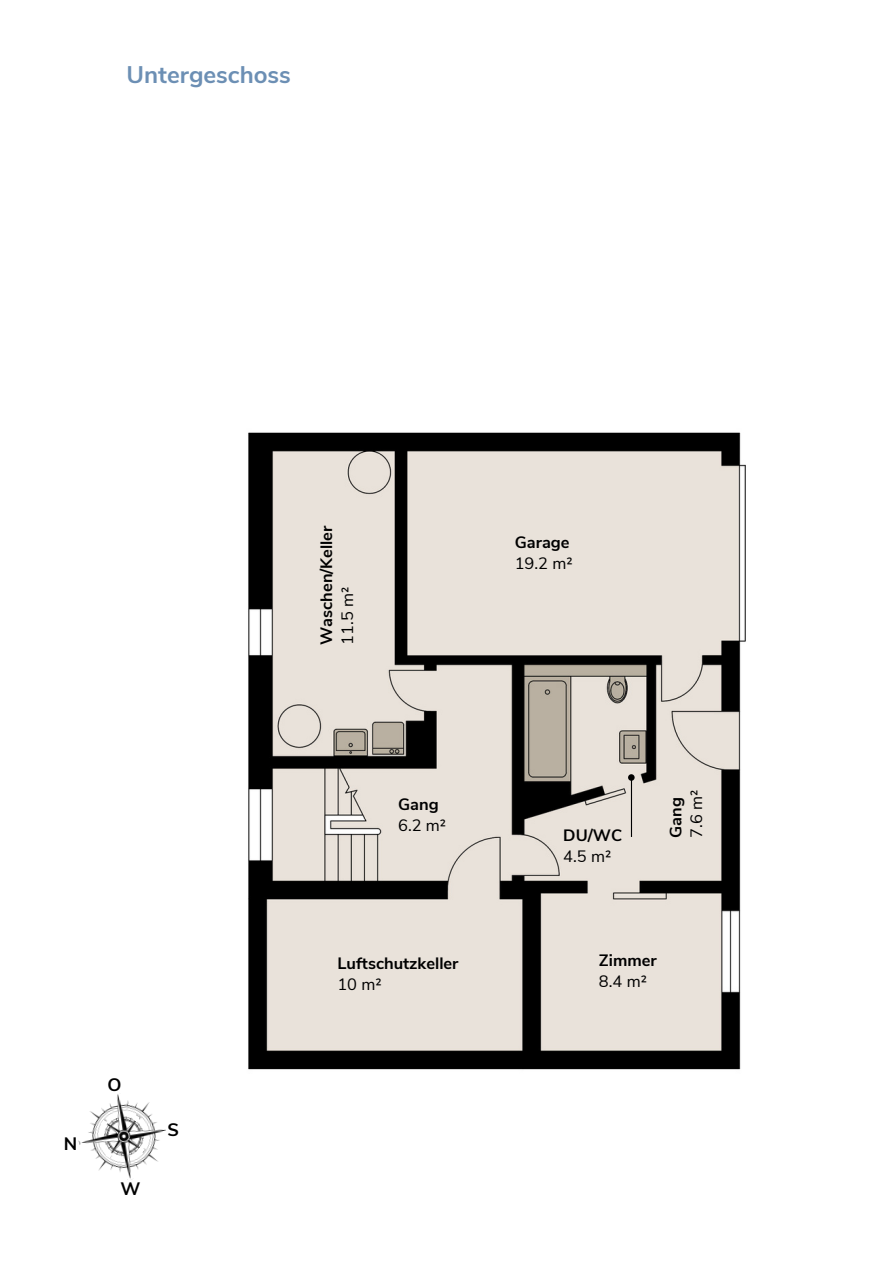
<style>
.page{position:relative;width:894px;height:1264px;background:#fff}
.page>*{position:absolute;margin:0;border:0;box-sizing:border-box;transform-origin:0 0}
.t1{font:700 24px "Nunito Sans";color:#6c8fb4}
.t2{font:700 18px "Nunito Sans";color:#000}
.t3{font:700 16.5px "Nunito Sans";color:#000}
.t4{font:16.5px "Nunito Sans";color:#000}
</style>
<div class="page">
<img style="left:248px;top:432px;width:498px;height:638px">
<hr style="left:630px;top:776px;width:2px;height:61px;background:#000">
<svg style="left:628px;top:774px;width:6px;height:6px"></svg>
<img style="left:80px;top:1094px;width:86px;height:84px">
<svg style="left:100px;top:1119px;width:8px;height:8px"></svg>
<svg style="left:137px;top:1146px;width:8px;height:7px"></svg>
<svg style="left:132px;top:1114px;width:8px;height:8px"></svg>
<svg style="left:105px;top:1150px;width:8px;height:8px"></svg>
<p class="t1" style="left:126px;top:58px;width:166px">Untergeschoss</p>
<p class="t2" style="left:64px;top:1131px;width:15px">N</p>
<h3 class="t2" style="left:108px;top:1072px;width:16px">O</h3>
<p class="t2" style="left:120px;top:1176px;width:21px">W</p>
<h3 class="t2" style="left:167px;top:1117px;width:13px">S</h3>
<p class="t3" style="left:315px;top:645px;width:121px;rotate:-90deg">Waschen/Keller</p>
<h3 class="t4" style="left:336px;top:645px;width:59px;rotate:-90deg">11.5 m²</h3>
<p class="t3" style="left:514px;top:531px;width:56px">Garage</p>
<h3 class="t4" style="left:514px;top:552px;width:59px">19.2 m²</h3>
<p class="t3" style="left:398px;top:793px;width:42px">Gang</p>
<p class="t4" style="left:398px;top:813px;width:49px">6.2 m²</p>
<p class="t3" style="left:337px;top:952px;width:123px">Luftschutzkeller</p>
<h2 class="t4" style="left:337px;top:973px;width:46px">10 m²</h2>
<h3 class="t3" style="left:563px;top:824px;width:60px">DU/WC</h3>
<p class="t4" style="left:563px;top:845px;width:49px">4.5 m²</p>
<p class="t3" style="left:664px;top:838px;width:42px;rotate:-90deg">Gang</p>
<p class="t4" style="left:685px;top:838px;width:49px;rotate:-90deg">7.6 m²</p>
<p class="t3" style="left:598px;top:949px;width:59px">Zimmer</p>
<h3 class="t4" style="left:598px;top:970px;width:49px">8.4 m²</h3>
</div>
